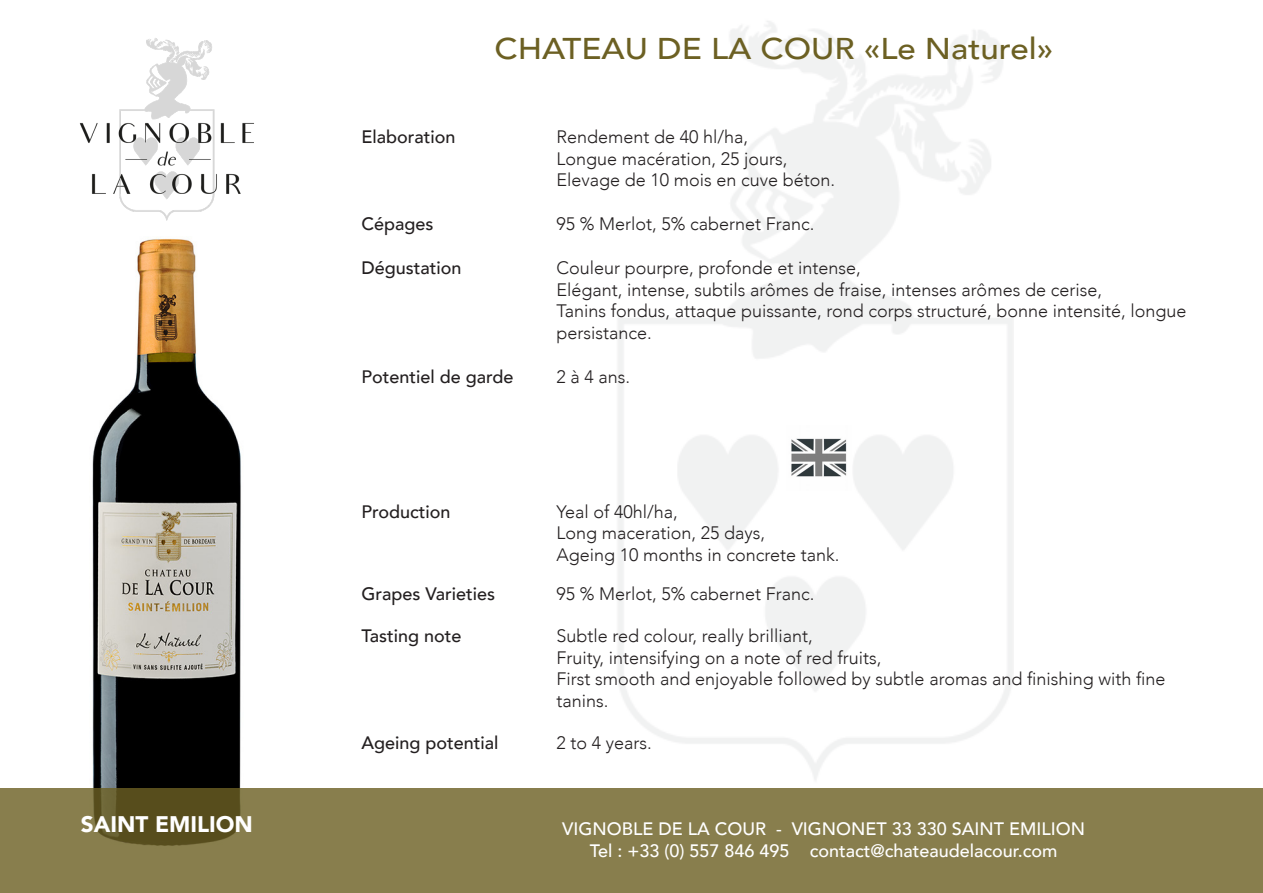
<style>
.page{position:relative;width:1263px;height:893px;background:#fff}
.page>*{position:absolute;margin:0;border:0;box-sizing:border-box;transform-origin:0 0}
.t1{font:500 30px "Avenir";color:#6c6023;scale:1.1 1}
.t2{font:900 22.5px "Avenir";color:#fff}
.t3{font:300 18px/21.6px "Avenir";color:#231f20}
.t4{font:500 18px "Avenir";color:#231f20}
.t5{font:500 18px/21.6px "Avenir";color:#fff;text-align:center}
</style>
<div class="page">
<img style="left:79px;top:38px;width:175px;height:183px">
<img style="left:92px;top:237px;width:149px;height:551px">
<div style="left:0;top:788px;width:1263px;height:105px;background:#887e4d"></div>
<img style="left:790px;top:437px;width:57px;height:40px">
<p class="t2" style="left:81px;top:809px;width:174px">SAINT EMILION</p>
<h1 class="t1" style="left:495px;top:29px;width:509px">CHATEAU DE LA COUR «Le Naturel»</h1>
<p class="t4" style="left:361px;top:125px;width:96px">Elaboration</p>
<p class="t3" style="left:556px;top:126px;width:280px">Rendement de 40 hl/ha,<br>Longue macération, 25 jours,<br>Elevage de 10 mois en cuve béton.</p>
<p class="t4" style="left:361px;top:212px;width:74px">Cépages</p>
<p class="t3" style="left:556px;top:214px;width:260px">95 % Merlot, 5% cabernet Franc.</p>
<p class="t4" style="left:361px;top:256px;width:102px">Dégustation</p>
<p class="t3" style="left:556px;top:258px;width:632px">Couleur pourpre, profonde et intense,<br>Elégant, intense, subtils arômes de fraise, intenses arômes de cerise,<br>Tanins fondus, attaque puissante, rond corps structuré, bonne intensité, longue persistance.</p>
<p class="t4" style="left:361px;top:365px;width:154px">Potentiel de garde</p>
<p class="t3" style="left:556px;top:366px;width:75px">2 à 4 ans.</p>
<p class="t4" style="left:361px;top:500px;width:91px">Production</p>
<p class="t3" style="left:556px;top:501px;width:285px">Yeal of 40hl/ha,<br>Long maceration, 25 days,<br>Ageing 10 months in concrete tank.</p>
<p class="t4" style="left:361px;top:582px;width:135px">Grapes Varieties</p>
<p class="t3" style="left:556px;top:584px;width:260px">95 % Merlot, 5% cabernet Franc.</p>
<p class="t4" style="left:361px;top:624px;width:102px">Tasting note</p>
<p class="t3" style="left:556px;top:626px;width:611px">Subtle red colour, really brilliant,<br>Fruity, intensifying on a note of red fruits,<br>First smooth and enjoyable followed by subtle aromas and finishing with fine tanins.</p>
<p class="t4" style="left:361px;top:731px;width:139px">Ageing potential</p>
<p class="t3" style="left:556px;top:732px;width:97px">2 to 4 years.</p>
<p class="t5" style="left:562px;top:818px;width:525px">VIGNOBLE DE LA COUR - VIGNONET 33 330 SAINT EMILION<br>Tel : +33 (0) 557 846 495 contact@chateaudelacour.com</p>
</div>
